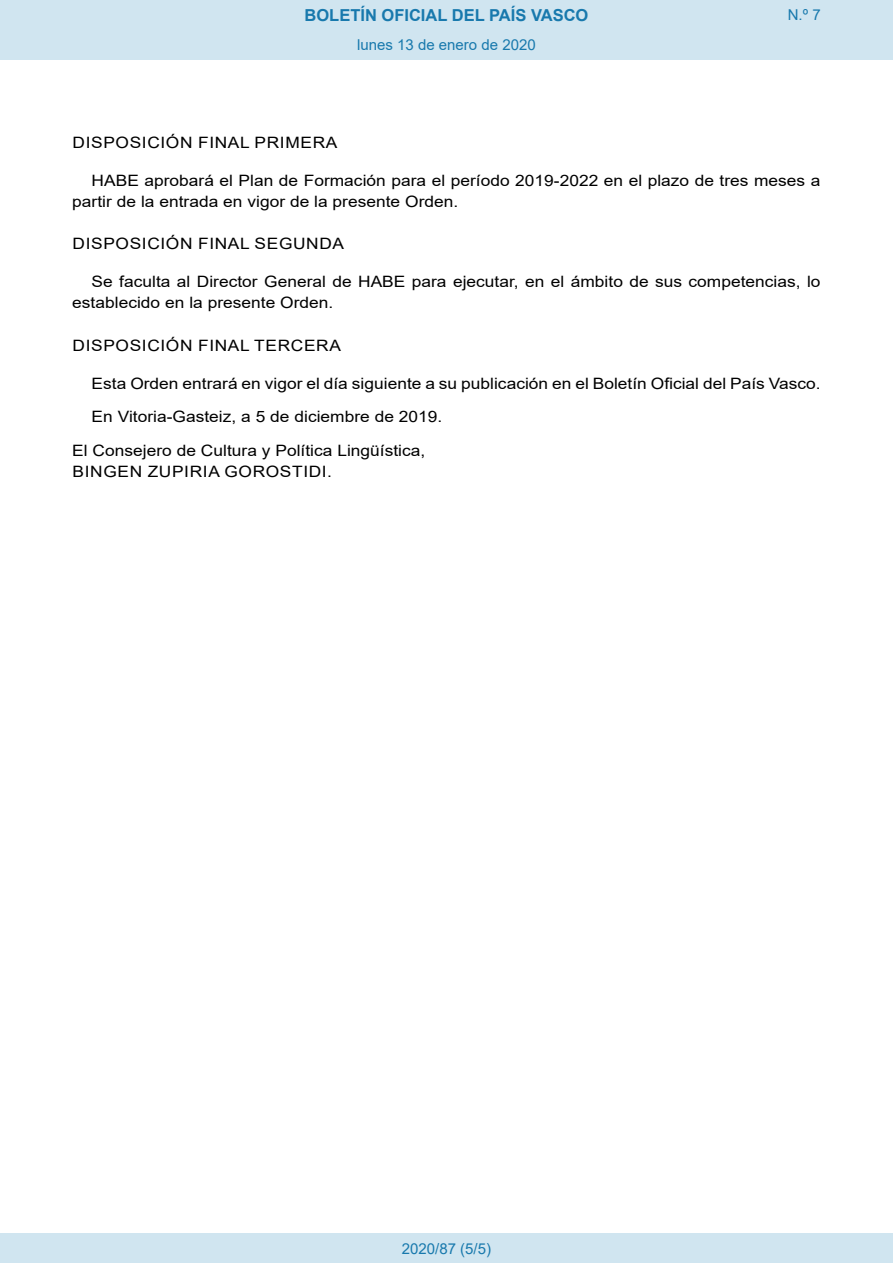
<style>
.page{position:relative;width:893px;height:1263px;background:#fff}
.page>*{position:absolute;margin:0;border:0;box-sizing:border-box;transform-origin:0 0}
.t1{font:700 16.5px "Arial";color:#1879ad}
.BOPVDetalle{font:15.6px/21px "Arial";color:#000;scale:1.11 1}
.BOPVDisposicion{font:15.6px "Arial";letter-spacing:.035em;color:#000;scale:1.11 1}
.BOPVFirmaPuesto{font:15.6px "Arial";color:#000;scale:1.11 1}
.BOPVFirmaLugFec{font:15.6px "Arial";color:#000;scale:1.11 1}
.BOPVFirmaNombre{font:15.6px "Arial";letter-spacing:.035em;color:#000;scale:1.11 1}
.Paginacion_Centro{font:15px "Arial";color:#1879ad}
</style>
<div class="page">
<div style="left:0;top:0;width:893px;height:60px;background:#d0e5f0"></div>
<div style="left:0;top:1233px;width:893px;height:30px;background:#d0e5f0"></div>
<p class="t1" style="left:305px;top:3px;width:285px">BOLETÍN OFICIAL DEL PAÍS VASCO</p>
<p class="Paginacion_Centro" style="left:357px;top:35px;width:180px">lunes 13 de enero de 2020</p>
<p class="Paginacion_Centro" style="left:788px;top:5px;width:34px">N.º 7</p>
<p class="BOPVDisposicion" style="left:73px;top:132px;width:240px">DISPOSICIÓN FINAL PRIMERA</p>
<p class="BOPVDetalle" style="left:72px;top:170px;width:675px;text-indent:19px">HABE aprobará el Plan de Formación para el período 2019-2022 en el plazo de tres meses a partir de la entrada en vigor de la presente Orden.</p>
<p class="BOPVDisposicion" style="left:73px;top:233px;width:246px">DISPOSICIÓN FINAL SEGUNDA</p>
<p class="BOPVDetalle" style="left:72px;top:271px;width:676px;text-indent:19px">Se faculta al Director General de HABE para ejecutar, en el ámbito de sus competencias, lo establecido en la presente Orden.</p>
<p class="BOPVDisposicion" style="left:73px;top:334px;width:243px">DISPOSICIÓN FINAL TERCERA</p>
<p class="BOPVDetalle" style="left:92px;top:373px;width:658px">Esta Orden entrará en vigor el día siguiente a su publicación en el Boletín Oficial del País Vasco.</p>
<p class="BOPVFirmaLugFec" style="left:92px;top:406px;width:318px">En Vitoria-Gasteiz, a 5 de diciembre de 2019.</p>
<p class="BOPVFirmaPuesto" style="left:72px;top:440px;width:320px">El Consejero de Cultura y Política Lingüística,</p>
<p class="BOPVFirmaNombre" style="left:73px;top:461px;width:235px">BINGEN ZUPIRIA GOROSTIDI.</p>
<p class="Paginacion_Centro" style="left:402px;top:1238px;width:91px">2020/87 (5/5)</p>
</div>
